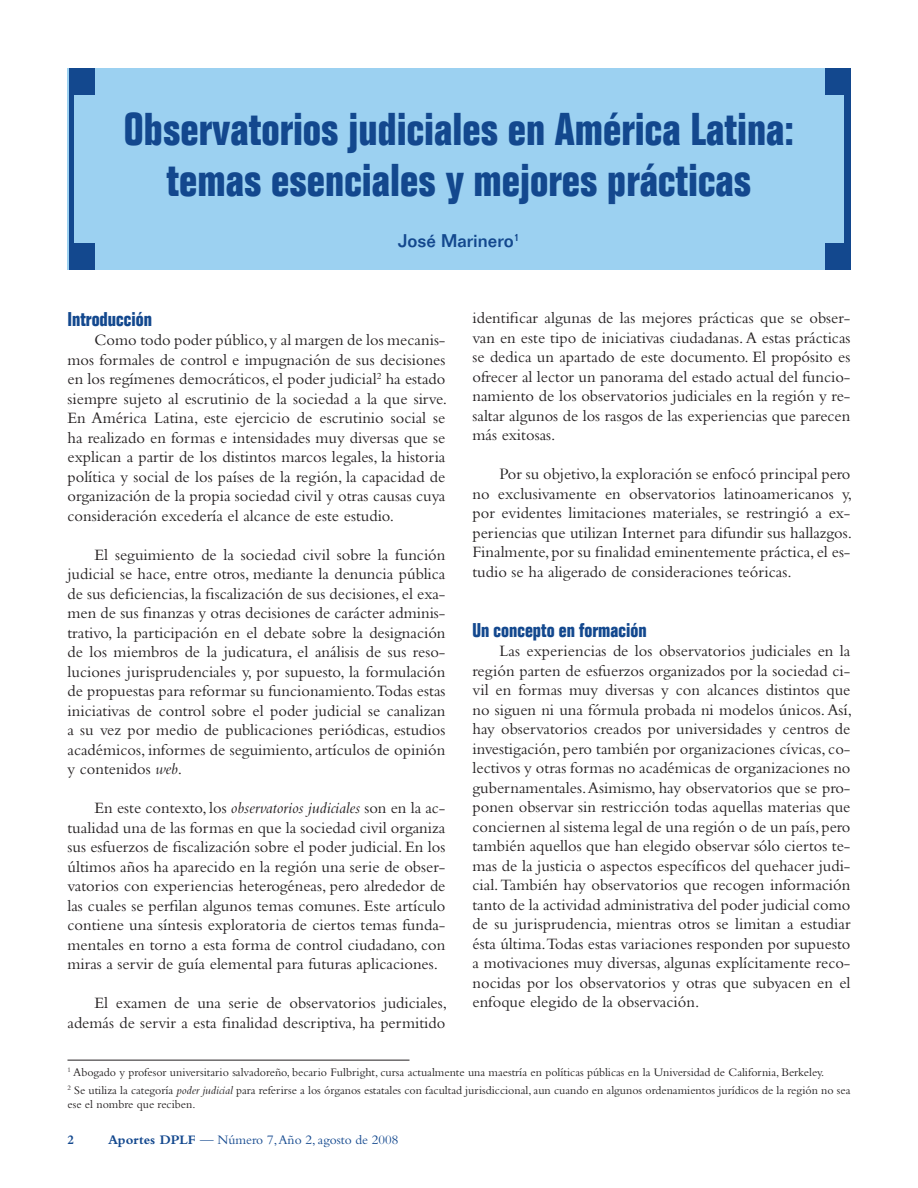
<style>
.page{position:relative;width:918px;height:1188px;background:#fff}
.page>*{position:absolute;margin:0;border:0;box-sizing:border-box;transform-origin:0 0}
.t1{font:700 condensed 45px/51px "Folio";color:#13488e;text-align:center}
.t2{font:700 condensed 19.5px "Folio";color:#13488e}
.t3{font:500 18px "Folio";color:#13488e}
.t4{font:16.5px/19.5px "Bembo";color:#231f20;text-align:justify}
.t5{font:13.5px "Bembo";color:#13488e}
.t6{font:700 13.5px "Bembo";color:#13488e}
.t7{font:12px/18px "Bembo";color:#231f20}
.s1{font-style:italic}
.s2{font-weight:700}
</style>
<div class="page">
<div style="left:68px;top:69px;width:782px;height:201px;background:#9cd1f1"></div>
<div style="left:69px;top:69px;width:25px;height:201px;background:#13488e"></div>
<div style="left:825px;top:69px;width:25px;height:201px;background:#13488e"></div>
<div style="left:74px;top:96px;width:27px;height:147px;background:#9cd1f1"></div>
<div style="left:816px;top:96px;width:28px;height:147px;background:#9cd1f1"></div>
<hr style="left:68px;top:1060px;width:342px;height:1px;background:#231f20">
<h1 class="t1" style="left:124px;top:104px;width:672px">Observatorios judiciales en América Latina: temas esenciales y mejores prácticas</h1>
<p class="t3" style="left:398px;top:230px;width:123px">José Marinero<sup>1</sup></p>
<p class="t2" style="left:68px;top:308px;width:86px">Introducción</p>
<p class="t4" style="left:67px;top:330px;width:381px;text-indent:27px">Como todo poder público, y al margen de los mecanis&shy;mos formales de control e impugnación de sus decisiones en los regímenes democráticos, el poder judicial<sup>2</sup> ha estado siempre sujeto al escrutinio de la sociedad a la que sirve.<br>En América Latina, este ejercicio de escrutinio social se ha realizado en formas e intensidades muy diversas que se explican a partir de los distintos marcos legales, la historia política y social de los países de la región, la capacidad de organización de la propia sociedad civil y otras causas cuya consideración excedería el alcance de este estudio.</p>
<p class="t4" style="left:67px;top:544px;width:380px;text-indent:27px">El seguimiento de la sociedad civil sobre la función judicial se hace, entre otros, mediante la denuncia pública de sus deficiencias, la fiscalización de sus decisiones, el exa&shy;men de sus finanzas y otras decisiones de carácter adminis&shy;trativo, la participación en el debate sobre la designación de los miembros de la judicatura, el análisis de sus reso&shy;luciones jurisprudenciales y, por supuesto, la formulación de propuestas para reformar su funcionamiento.Todas estas iniciativas de control sobre el poder judicial se canalizan a su vez por medio de publicaciones periódicas, estudios académicos, informes de seguimiento, artículos de opinión y contenidos <span class="s1">web</span>.</p>
<p class="t4" style="left:67px;top:798px;width:380px;text-indent:27px">En este contexto, los <span class="s1">observatorios judiciales</span> son en la ac&shy;tualidad una de las formas en que la sociedad civil organiza sus esfuerzos de fiscalización sobre el poder judicial. En los últimos años ha aparecido en la región una serie de obser&shy;vatorios con experiencias heterogéneas, pero alrededor de las cuales se perfilan algunos temas comunes. Este artículo contiene una síntesis exploratoria de ciertos temas funda&shy;mentales en torno a esta forma de control ciudadano, con miras a servir de guía elemental para futuras aplicaciones.</p>
<p class="t4" style="left:68px;top:993px;width:381px;text-align:right">El examen de una serie de observatorios judiciales, además de servir a esta finalidad descriptiva, ha permitido</p>
<p class="t4" style="left:472px;top:308px;width:380px">identificar algunas de las mejores prácticas que se obser&shy;van en este tipo de iniciativas ciudadanas. A estas prácticas se dedica un apartado de este documento. El propósito es ofrecer al lector un panorama del estado actual del funcio&shy;namiento de los observatorios judiciales en la región y re&shy;saltar algunos de los rasgos de las experiencias que parecen más exitosas.</p>
<p class="t4" style="left:472px;top:464px;width:381px;text-indent:27px">Por su objetivo, la exploración se enfocó principal pero no exclusivamente en observatorios latinoamericanos y, por evidentes limitaciones materiales, se restringió a ex&shy;periencias que utilizan Internet para difundir sus hallazgos.<br>Finalmente, por su finalidad eminentemente práctica, el es&shy;tudio se ha aligerado de consideraciones teóricas.</p>
<p class="t2" style="left:472px;top:619px;width:176px">Un concepto en formación</p>
<p class="t4" style="left:472px;top:641px;width:381px;text-indent:27px">Las experiencias de los observatorios judiciales en la región parten de esfuerzos organizados por la sociedad ci&shy;vil en formas muy diversas y con alcances distintos que no siguen ni una fórmula probada ni modelos únicos. Así, hay observatorios creados por universidades y centros de investigación, pero también por organizaciones cívicas, co&shy;lectivos y otras formas no académicas de organizaciones no gubernamentales. Asimismo, hay observatorios que se pro&shy;ponen observar sin restricción todas aquellas materias que conciernen al sistema legal de una región o de un país, pero también aquellos que han elegido observar sólo ciertos te&shy;mas de la justicia o aspectos específicos del quehacer judi&shy;cial. También hay observatorios que recogen información tanto de la actividad administrativa del poder judicial como de su jurisprudencia, mientras otros se limitan a estudiar ésta última.Todas estas variaciones responden por supuesto a motivaciones muy diversas, algunas explícitamente reco&shy;nocidas por los observatorios y otras que subyacen en el enfoque elegido de la observación.</p>
<p class="t7" style="left:68px;top:1063px;width:785px"><sup>1</sup> Abogado y profesor universitario salvadoreño, becario Fulbright, cursa actualmente una maestría en políticas públicas en la Universidad de California, Berkeley.<br><sup>2</sup> Se utiliza la categoría <span class="s1">poder judicial</span> para referirse a los órganos estatales con facultad jurisdiccional, aun cuando en algunos ordenamientos jurídicos de la región no sea</p>
<p class="t7" style="left:68px;top:1095px;width:130px">ese el nombre que reciben.</p>
<p class="t6" style="left:68px;top:1133px;width:8px">2</p>
<p class="t5" style="left:108px;top:1132px;width:292px"><span class="s2">Aportes DPLF</span> — Número 7, Año 2, agosto de 2008</p>
</div>
